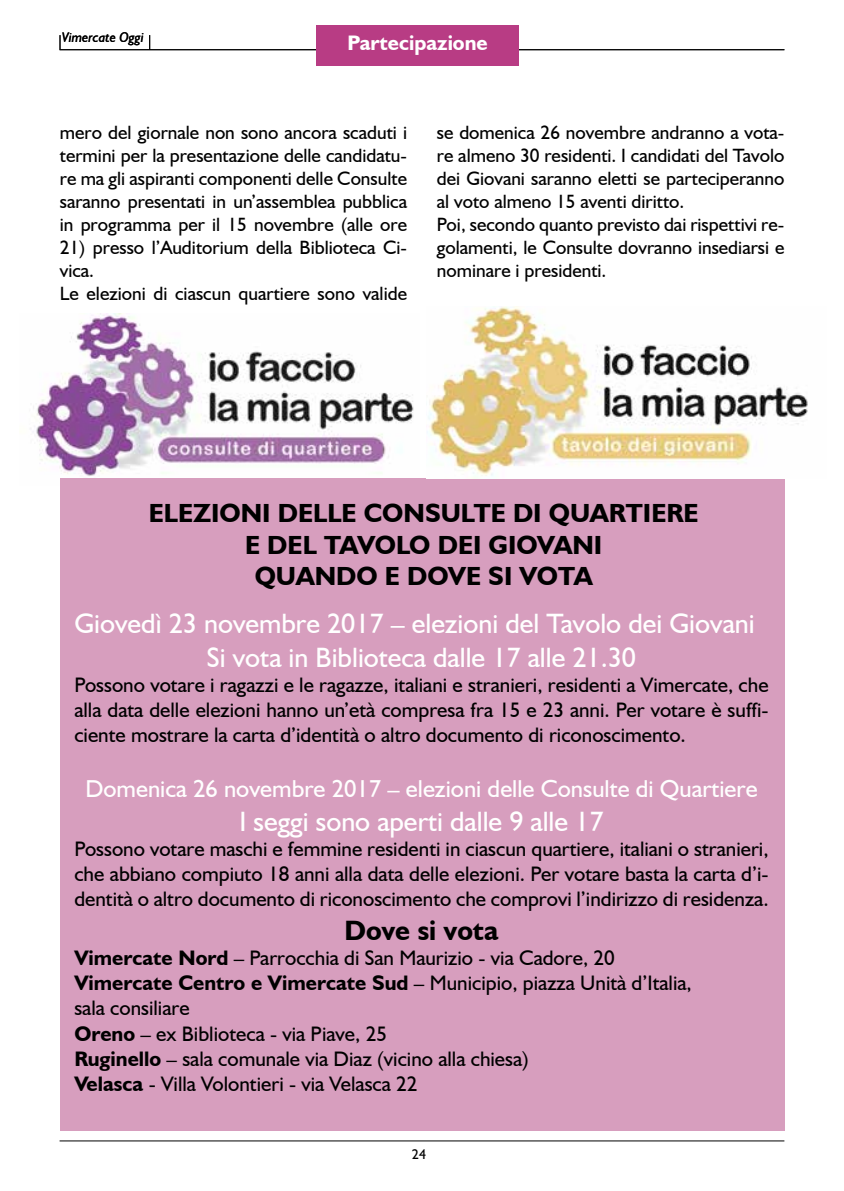
<style>
.page{position:relative;width:844px;height:1191px;background:#fff}
.page>*{position:absolute;margin:0;border:0;box-sizing:border-box;transform-origin:0 0}
.t1{font:28px/33.6px "Humanist 521 BT";color:#fff;text-align:center}
.t2{font:700 28px "Humanist 521 BT";color:#000}
.t3{font:700 26.25px "Humanist 521 BT";color:#000}
.t4{font:24.5px "Humanist 521 BT";color:#fff}
.t5{font:21px/25.2px "Humanist 521 BT";color:#000;text-align:justify}
.t6{font:700 21px "Humanist 521 BT";color:#fff}
.t7{font:19.25px/23.1px "Humanist 521 BT";color:#000}
.t8{font:italic 14px "Humanist 521 BT";color:#000}
.t9{font:14px "Humanist 521 BT";color:#000}
.s1{font-weight:700}
</style>
<div class="page">
<hr style="left:60px;top:1140px;width:724px;height:1px;background:#000">
<hr style="left:60px;top:49px;width:724px;height:1px;background:#000">
<svg style="left:60px;top:35px;width:1px;height:14px"></svg>
<svg style="left:149px;top:35px;width:1px;height:14px"></svg>
<div style="left:316px;top:25px;width:202px;height:41px;background:#b83c84"></div>
<img style="left:33px;top:314px;width:381px;height:162px">
<div style="left:60px;top:478px;width:724px;height:652px;background:#d79ebe"></div>
<img style="left:427px;top:307px;width:381px;height:169px">
<p class="t8" style="left:62px;top:29px;width:84px">Vimercate Oggi</p>
<p class="t6" style="left:347px;top:29px;width:142px">Partecipazione</p>
<p class="t7" style="left:60px;top:120px;width:349px;text-align:justify">mero del giornale non sono ancora scaduti i termini per la presentazione delle candidatu&shy;re ma gli aspiranti componenti delle Consulte saranno presentati in un’assemblea pubblica in programma per il 15 novembre (alle ore</p>
<p class="t7" style="left:60px;top:236px;width:348px">21) presso l’Auditorium della Biblioteca Ci&shy;vica.<br>Le elezioni di ciascun quartiere sono valide</p>
<p class="t7" style="left:437px;top:120px;width:349px">se domenica 26 novembre andranno a vota&shy;re almeno 30 residenti. I candidati del Tavolo dei Giovani saranno eletti se parteciperanno al voto almeno 15 aventi diritto.<br>Poi, secondo quanto previsto dai rispettivi re&shy;golamenti, le Consulte dovranno insediarsi e nominare i presidenti.</p>
<p class="t3" style="left:149px;top:497px;width:61px">ELEZIONI</p>
<p class="t3" style="left:278px;top:497px;width:125px">DELLE CONS</p>
<p class="t3" style="left:440px;top:497px;width:259px">ULTE DI QUARTIERE</p>
<p class="t3" style="left:245px;top:528px;width:342px">E DEL TAVOLO DEI GIOVANI</p>
<p class="t3" style="left:254px;top:560px;width:82px">QUANDO</p>
<p class="t3" style="left:385px;top:560px;width:43px">E DOV</p>
<p class="t3" style="left:466px;top:560px;width:128px">E SIVOTA</p>
<h1 class="t1" style="left:74px;top:606px;width:681px">Giovedì 23 novembre 2017 – elezioni del Tavolo dei Giovani<br>Si vota in Biblioteca dalle 17 alle 21.30</h1>
<p class="t5" style="left:74px;top:671px;width:695px">Possono votare i ragazzi e le ragazze, italiani e stranieri, residenti a Vimercate, che alla data delle elezioni hanno un’età compresa fra 15 e 23 anni. Per votare è suffi&shy;ciente mostrare la carta d’identità o altro documento di riconoscimento.</p>
<p class="t4" style="left:85px;top:773px;width:673px">Domenica 26 novembre 2017 – elezioni delle Consulte di Quartiere</p>
<h1 class="t1" style="left:239px;top:803px;width:365px">I seggi sono aperti dalle 9 alle 17</h1>
<p class="t5" style="left:74px;top:835px;width:695px">Possono votare maschi e femmine residenti in ciascun quartiere, italiani o stranieri, che abbiano compiuto 18 anni alla data delle elezioni. Per votare basta la carta d’i&shy;dentità o altro documento di riconoscimento che comprovi l’indirizzo di residenza.</p>
<h1 class="t2" style="left:344px;top:912px;width:155px">Dove si vota</h1>
<p class="t5" style="left:74px;top:944px;width:618px;text-align:left"><span class="s1">Vimercate Nord</span> – Parrocchia di San Maurizio - via Cadore, 20<br><span class="s1">Vimercate Centro e Vimercate Sud</span> – Municipio, piazza Unità d’Italia, sala consiliare<br><span class="s1">Oreno</span> – ex Biblioteca - via Piave, 25<br><span class="s1">Ruginello</span> – sala comunale via Diaz (vicino alla chiesa)<br><span class="s1">Velasca</span> - Villa Volontieri - via Velasca 22</p>
<p class="t9" style="left:412px;top:1146px;width:16px">24</p>
</div>
